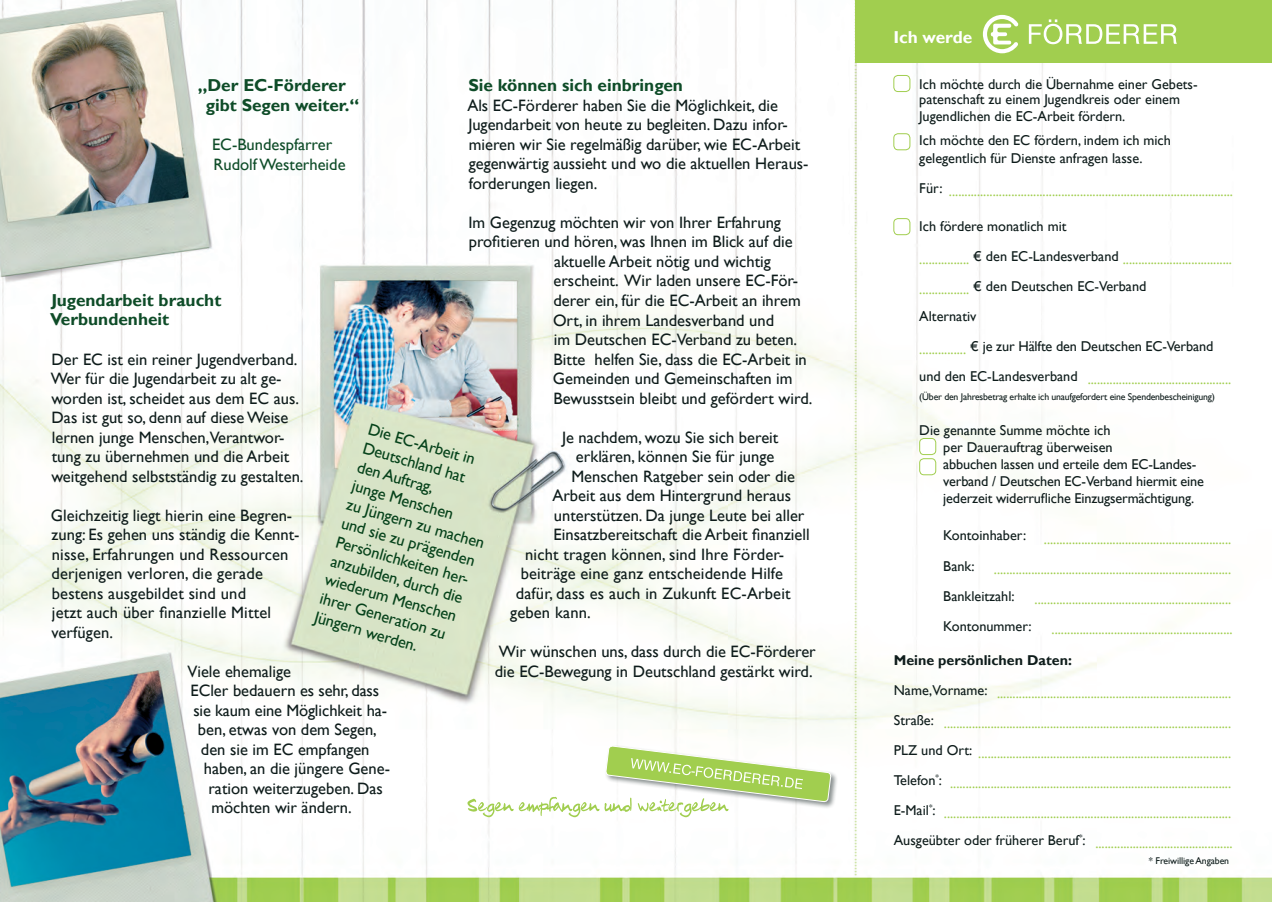
<style>
.page{position:relative;width:1272px;height:902px;background:#fff}
.page>*{position:absolute;margin:0;border:0;box-sizing:border-box;transform-origin:0 0}
.t1{font:700 17.25px/19.5px "Gill Sans";color:#0e4c28}
.t2{font:700 17.25px "Gill Sans";color:#fff}
.t3{font:16.5px/19.5px "Gill Sans";color:#0e1c1b}
.t4{font:16.5px/19.5px "Gill Sans";color:#064a22}
.t5{font:16.5px/19.8px "Gill Sans";color:#0e4c28}
.t6{font:14.25px/30px "Gill Sans";color:#a1ce4f}
.t7{font:14.25px/17.1px "Gill Sans";color:#0e1c1b}
.t8{font:700 14.25px "Gill Sans";color:#0e1c1b}
.t9{font:9.75px "Gill Sans";letter-spacing:-.02em;color:#0e1c1b}
.s1{color:#0e1c1b}
.s2{color:#a1ce4f}
</style>
<div class="page">
<img style="left:0;top:0;width:1271px;height:901px">
<div style="left:604px;top:744px;width:234px;height:65px;background:#0e1c1b;opacity:.5"></div>
<svg style="left:467px;top:745px;width:364px;height:72px"></svg>
<div style="left:855px;top:0;width:416px;height:62px;background:#a1ce4f"></div>
<svg style="left:1028px;top:19px;width:148px;height:25px"></svg>
<svg style="left:982px;top:15px;width:36px;height:38px"></svg>
<div style="left:893px;top:75px;width:17px;height:17px;border:1px solid #a1ce4f;border-radius:4px"></div>
<div style="left:893px;top:133px;width:17px;height:17px;border:1px solid #a1ce4f;border-radius:4px"></div>
<div style="left:893px;top:218px;width:17px;height:17px;border:1px solid #a1ce4f;border-radius:4px"></div>
<div style="left:919px;top:438px;width:16px;height:16px;background:#fff;border-radius:4px"></div>
<div style="left:919px;top:438px;width:17px;height:17px;border:1px solid #a1ce4f;border-radius:4px"></div>
<div style="left:919px;top:458px;width:16px;height:16px;background:#fff;border-radius:4px"></div>
<div style="left:919px;top:458px;width:17px;height:17px;border:1px solid #a1ce4f;border-radius:4px"></div>
<p class="t1" style="left:206px;top:76px;width:155px;text-indent:-8px">„Der EC-Förderer gibt Segen weiter.“</p>
<p class="t5" style="left:212px;top:135px;width:135px">EC-Bundespfarrer<br>Rudolf Westerheide</p>
<p class="t1" style="left:468px;top:76px;width:216px">Sie können sich einbringen</p>
<p class="t3" style="left:467px;top:96px;width:343px">Als EC-Förderer haben Sie die Möglichkeit, die Jugendarbeit von heute zu begleiten. Dazu infor&shy;mieren wir Sie regelmäßig darüber, wie EC-Arbeit gegenwärtig aussieht und wo die aktuellen Heraus&shy;forderungen liegen.</p>
<p class="t3" style="left:468px;top:213px;width:326px">Im Gegenzug möchten wir von Ihrer Erfahrung profitieren und hören, was Ihnen im Blick auf die</p>
<p class="t1" style="left:50px;top:291px;width:173px">Jugendarbeit braucht<br>Verbundenheit</p>
<p class="t3" style="left:51px;top:349px;width:254px">Der EC ist ein reiner Jugendverband.<br>Wer für die Jugendarbeit zu alt ge&shy;worden ist, scheidet aus dem EC aus.<br>Das ist gut so, denn auf diese Weise lernen junge Menschen,Verantwor&shy;tung zu übernehmen und die Arbeit weitgehend selbstständig zu gestalten.</p>
<p class="t3" style="left:51px;top:505px;width:250px">Gleichzeitig liegt hierin eine Begren&shy;zung: Es gehen uns ständig die Kennt&shy;nisse, Erfahrungen und Ressourcen derjenigen verloren, die gerade bestens ausgebildet sind und<br>jetzt auch über finanzielle Mittel verfügen.</p>
<p class="t4" style="left:371px;top:419px;width:144px;rotate:16deg">Die EC-Arbeit in<br>Deutschland hat<br>den Auftrag,<br>junge Menschen<br>zu Jüngern zu machen und sie zu prägenden<br>Persönlichkeiten her&shy;anzubilden, durch die wiederum Menschen ihrer Generation zu<br>Jüngern werden.</p>
<p class="t3" style="left:187px;top:661px;width:105px">Viele ehemalige</p>
<p class="t3" style="left:190px;top:681px;width:190px">ECler bedauern es sehr, dass</p>
<p class="t3" style="left:193px;top:700px;width:195px">sie kaum eine Möglichkeit ha-</p>
<p class="t3" style="left:198px;top:720px;width:180px">ben, etwas von dem Segen,</p>
<p class="t3" style="left:201px;top:739px;width:170px">den sie im EC empfangen</p>
<p class="t3" style="left:204px;top:759px;width:187px">haben, an die jüngere Gene-</p>
<p class="t3" style="left:208px;top:778px;width:176px">ration weiterzugeben. Das</p>
<p class="t3" style="left:211px;top:798px;width:142px">möchten wir ändern.</p>
<p class="t3" style="left:553px;top:252px;width:261px">aktuelle Arbeit nötig und wichtig erscheint. Wir laden unsere EC-För&shy;derer ein, für die EC-Arbeit an ihrem Ort, in ihrem Landesverband und<br>im Deutschen EC-Verband zu beten.<br>Bitte helfen Sie, dass die EC-Arbeit in Gemeinden und Gemeinschaften im Bewusstsein bleibt und gefördert wird.</p>
<p class="t3" style="left:562px;top:427px;width:218px">Je nachdem, wozu Sie sich bereit</p>
<p class="t3" style="left:576px;top:447px;width:200px">erklären, können Sie für junge</p>
<p class="t3" style="left:571px;top:466px;width:225px">Menschen Ratgeber sein oder die</p>
<p class="t3" style="left:552px;top:486px;width:240px">Arbeit aus dem Hintergrund heraus</p>
<p class="t3" style="left:554px;top:505px;width:252px">unterstützen. Da junge Leute bei aller</p>
<p class="t3" style="left:553px;top:525px;width:257px">Einsatzbereitschaft die Arbeit finanziell</p>
<p class="t3" style="left:525px;top:544px;width:260px">nicht tragen können, sind Ihre Förder-</p>
<p class="t3" style="left:520px;top:564px;width:264px">beiträge eine ganz entscheidende Hilfe</p>
<p class="t3" style="left:516px;top:583px;width:276px">dafür, dass es auch in Zukunft EC-Arbeit</p>
<p class="t3" style="left:510px;top:603px;width:82px">geben kann.</p>
<p class="t3" style="left:495px;top:642px;width:322px">Wir wünschen uns, dass durch die EC-Förderer die EC-Bewegung in Deutschland gestärkt wird.</p>
<p class="t6" style="left:874px;top:-1px;width:878px;rotate:90deg">.........................................................................................................................................................................................................................................................................................</p>
<p class="t2" style="left:893px;top:26px;width:80px">Ich werde</p>
<p class="t7" style="left:919px;top:77px;width:280px;line-height:15px">Ich möchte durch die Übernahme einer Gebets&shy;patenschaft zu einem Jugendkreis oder einem</p>
<p class="t7" style="left:919px;top:105px;width:253px;line-height:24px">Jugendlichen die EC-Arbeit fördern.<br>Ich möchte den EC fördern, indem ich mich</p>
<p class="t7" style="left:919px;top:149px;width:225px">gelegentlich für Dienste anfragen lasse.</p>
<p class="t6" style="left:919px;top:176px;width:315px"><sup>Für:</sup> ...........................................................................................</p>
<p class="t7" style="left:919px;top:217px;width:149px">Ich fördere monatlich mit</p>
<p class="t6" style="left:919px;top:246px;width:314px;line-height:27px">................ <sup>€</sup> <sup>den</sup> <sup>EC-Landesverband</sup> ................................... ................ <span class="s1">€ den Deutschen EC-Verband</span></p>
<p class="t7" style="left:919px;top:301px;width:295px;line-height:30px">Alternativ<br><span class="s2">...............</span> € je zur Hälfte den Deutschen EC-Verband</p>
<p class="t6" style="left:919px;top:364px;width:313px"><sup>und</sup> <sup>den</sup> <sup>EC-Landesverband</sup> ..............................................</p>
<p class="t9" style="left:919px;top:391px;width:297px">(Über den Jahresbetrag erhalte ich unaufgefordert eine Spendenbescheinigung)</p>
<p class="t7" style="left:943px;top:421px;width:262px;text-indent:-24px">Die genannte Summe möchte ich<br>per Dauerauftrag überweisen<br>abbuchen lassen und erteile dem EC-Landes&shy;verband / Deutschen EC-Verband hiermit eine jederzeit widerrufliche Einzugsermächtigung.</p>
<p class="t6" style="left:943px;top:525px;width:289px;line-height:27px"><sup>Kontoinhaber:</sup> ............................................................<br><span class="s1">Bank:</span></p>
<p class="t6" style="left:993px;top:554px;width:239px">............................................................................</p>
<p class="t7" style="left:943px;top:587px;width:73px">Bankleitzahl:</p>
<p class="t6" style="left:1034px;top:584px;width:198px">...............................................................</p>
<p class="t7" style="left:943px;top:617px;width:90px">Kontonummer:</p>
<p class="t6" style="left:1051px;top:614px;width:183px">..........................................................</p>
<p class="t8" style="left:893px;top:651px;width:179px">Meine persönlichen Daten:</p>
<p class="t6" style="left:893px;top:678px;width:340px;text-align:justify"><sup>Name,Vorname:</sup> ...........................................................................<br><sup>Straße:</sup> ............................................................................................<br><sup>PLZ</sup> <sup>und</sup> <sup>Ort:</sup> .................................................................................<br><sup>Telefon</sup><sup>*</sup><sup>:</sup> ..........................................................................................<br><sup>E-Mail</sup><sup>*</sup><sup>:</sup> ............................................................................................<br><sup>Ausgeübter</sup> <sup>oder</sup> <sup>früherer</sup> <sup>Beruf</sup><sup>*</sup><sup>:</sup> ............................................</p>
<p class="t9" style="left:1148px;top:854px;width:82px">* Freiwillige Angaben</p>
</div>
